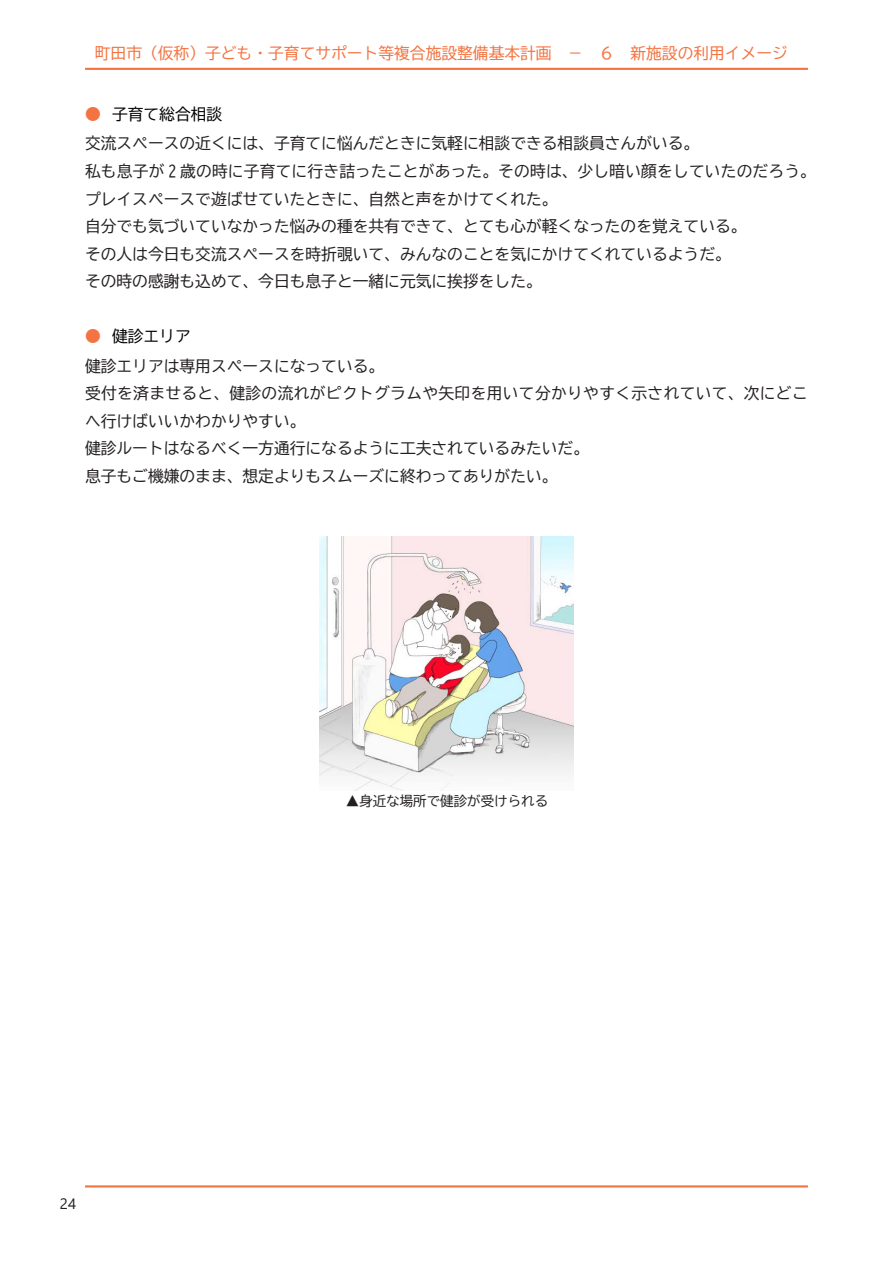
<style>
.page{position:relative;width:893px;height:1263px;background:#fff}
.page>*{position:absolute;margin:0;border:0;box-sizing:border-box;transform-origin:0 0}
.t1{font:15.75px/27.6px "BIZ UD Gothic";color:#231f20}
.t2{font:15.75px "BIZ UD Gothic";color:#f37442}
.t3{font:15px "Segoe UI";color:#231f20}
.t4{font:13.5px "BIZ UD Gothic";color:#231f20}
.s1{color:#f37442}
.s2{color:#030303}
</style>
<div class="page">
<hr style="left:85px;top:68px;width:723px;height:2px;background:#f37442">
<hr style="left:85px;top:1185px;width:723px;height:2px;background:#f37442">
<img style="left:319px;top:536px;width:254px;height:254px">
<p class="t2" style="left:95px;top:45px;width:695px">町田市（仮称）子ども・子育てサポート等複合施設整備基本計画　－　６　新施設の利用イメージ</p>
<p class="t1" style="left:85px;top:100px;width:616px;line-height:29.2px"><span class="s1">●</span> <span class="s2">子育て総合相談<br></span>交流スペースの近くには、子育てに悩んだときに気軽に相談できる相談員さんがいる。</p>
<p class="t1" style="left:85px;top:157px;width:732px">私も息子が 2 歳の時に子育てに行き詰ったことがあった。その時は、少し暗い顔をしていたのだろう。プレイスペースで遊ばせていたときに、自然と声をかけてくれた。<br>自分でも気づいていなかった悩みの種を共有できて、とても心が軽くなったのを覚えている。<br>その人は今日も交流スペースを時折覗いて、みんなのことを気にかけてくれているようだ。<br>その時の感謝も込めて、今日も息子と一緒に元気に挨拶をした。</p>
<p class="t1" style="left:85px;top:322px;width:301px;line-height:29.2px"><span class="s1">●</span> <span class="s2">健診エリア<br></span>健診エリアは専用スペースになっている。</p>
<p class="t1" style="left:85px;top:379px;width:724px">受付を済ませると、健診の流れがピクトグラムや矢印を用いて分かりやすく示されていて、次にどこへ行けばいいかわかりやすい。<br>健診ルートはなるべく一方通行になるように工夫されているみたいだ。<br>息子もご機嫌のまま、想定よりもスムーズに終わってありがたい。</p>
<p class="t4" style="left:346px;top:794px;width:204px">▲身近な場所で健診が受けられる</p>
<p class="t3" style="left:60px;top:1189px;width:18px">24</p>
</div>
